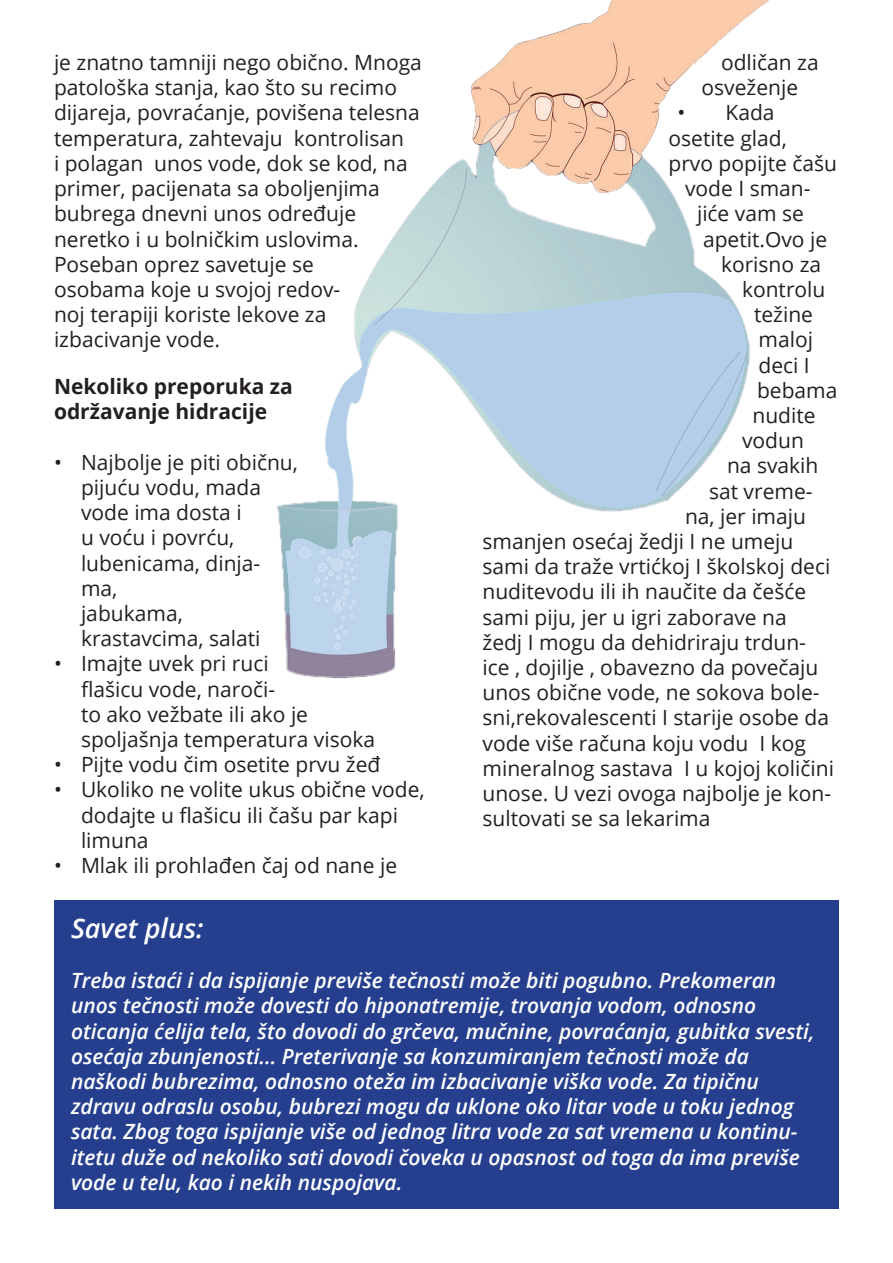
<style>
.page{position:relative;width:893px;height:1263px;background:#fff}
.page>*{position:absolute;margin:0;border:0;box-sizing:border-box;transform-origin:0 0}
.t1{font:italic 600 27px "Open Sans";color:#fff}
.t2{font:21px/25.2px "Open Sans";color:#231f20}
.t3{font:italic 600 21px/25.2px "Open Sans";color:#fff}
.t4{font:700 21px/25.2px "Open Sans";color:#231f20}
</style>
<div class="page">
<div style="left:54px;top:900px;width:785px;height:309px;background:#253f8e"></div>
<img style="left:277px;top:0;width:492px;height:679px">
<p class="t2" style="left:54px;top:49px;width:369px">je znatno tamniji nego obično. Mnoga patološka stanja, kao što su recimo dijareja, povraćanje, povišena telesna temperatura, zahtevaju kontrolisan<br>i polagan unos vode, dok se kod, na primer, pacijenata sa oboljenjima bubrega dnevni unos određuje neretko i u bolničkim uslovima.<br>Poseban oprez savetuje se<br>osobama koje u svojoj redov-<br>noj terapiji koriste lekove za izbacivanje vode.</p>
<p class="t4" style="left:54px;top:373px;width:240px">Nekoliko preporuka za održavanje hidracije</p>
<p class="t2" style="left:81px;top:449px;width:218px;text-indent:-27px">• Najbolje je piti običnu, pijuću vodu, mada vode ima dosta i<br>u voću i povrću, lubenicama, dinja&shy;ma,<br>jabukama, krastavcima, salati</p>
<p class="t2" style="left:81px;top:651px;width:296px;text-indent:-27px">• Imajte uvek pri ruci<br>flašicu vode, naroči-<br>to ako vežbate ili ako je spoljašnja temperatura visoka</p>
<p class="t2" style="left:54px;top:751px;width:328px">• Pijte vodu čim osetite prvu žeđ</p>
<p class="t2" style="left:81px;top:777px;width:345px;text-indent:-27px">• Ukoliko ne volite ukus obične vode, dodajte u flašicu ili čašu par kapi limuna</p>
<p class="t2" style="left:54px;top:852px;width:345px">• Mlak ili prohlađen čaj od nane je</p>
<p class="t2" style="left:701px;top:49px;width:119px;text-indent:20px">odličan za osveženje</p>
<p class="t2" style="left:677px;top:100px;width:99px">• Kada</p>
<p class="t2" style="left:668px;top:125px;width:120px">osetite glad,</p>
<p class="t2" style="left:668px;top:150px;width:170px">prvo popijte čašu</p>
<p class="t2" style="left:685px;top:175px;width:127px">vode I sman-</p>
<p class="t2" style="left:697px;top:201px;width:108px">jiće vam se</p>
<p class="t2" style="left:703px;top:226px;width:126px">apetit.Ovo je</p>
<p class="t2" style="left:721px;top:251px;width:102px">korisno za</p>
<p class="t2" style="left:742px;top:276px;width:85px">kontrolu</p>
<p class="t2" style="left:754px;top:301px;width:61px">težine</p>
<p class="t2" style="left:758px;top:327px;width:56px">maloj</p>
<p class="t2" style="left:758px;top:352px;width:53px">deci I</p>
<p class="t2" style="left:757px;top:377px;width:82px">bebama</p>
<p class="t2" style="left:752px;top:402px;width:65px">nudite</p>
<p class="t2" style="left:742px;top:427px;width:63px">vodun</p>
<p class="t2" style="left:727px;top:453px;width:93px">na svakih</p>
<p class="t2" style="left:709px;top:478px;width:105px">sat vreme-</p>
<p class="t2" style="left:685px;top:503px;width:123px">na, jer imaju</p>
<p class="t2" style="left:482px;top:528px;width:312px">smanjen osećaj žedji I ne umeju</p>
<p class="t2" style="left:482px;top:553px;width:349px">sami da traže vrtićkoj I školskoj deci</p>
<p class="t2" style="left:482px;top:579px;width:325px">nuditevodu ili ih naučite da češće</p>
<p class="t2" style="left:482px;top:604px;width:306px">sami piju, jer u igri zaborave na</p>
<p class="t2" style="left:482px;top:629px;width:325px">žedj I mogu da dehidriraju trdun-</p>
<p class="t2" style="left:482px;top:654px;width:337px">ice , dojilje , obavezno da povečaju</p>
<p class="t2" style="left:482px;top:679px;width:338px">unos obične vode, ne sokova bole-</p>
<p class="t2" style="left:482px;top:705px;width:348px">sni,rekovalescenti I starije osobe da</p>
<p class="t2" style="left:482px;top:730px;width:325px">vode više računa koju vodu I kog</p>
<p class="t2" style="left:482px;top:755px;width:353px">mineralnog sastava I u kojoj količini</p>
<p class="t2" style="left:482px;top:780px;width:350px">unose. U vezi ovoga najbolje je kon-</p>
<p class="t2" style="left:482px;top:805px;width:229px">sultovati se sa lekarima</p>
<p class="t1" style="left:71px;top:909px;width:134px">Savet plus:</p>
<p class="t3" style="left:71px;top:967px;width:745px">Treba istaći i da ispijanje previše tečnosti može biti pogubno. Prekomeran unos tečnosti može dovesti do hiponatremije, trovanja vodom, odnosno oticanja ćelija tela, što dovodi do grčeva, mučnine, povraćanja, gubitka svesti, osećaja zbunjenosti... Preterivanje sa konzumiranjem tečnosti može da naškodi bubrezima, odnosno oteža im izbacivanje viška vode. Za tipičnu zdravu odraslu osobu, bubrezi mogu da uklone oko litar vode u toku jednog sata. Zbog toga ispijanje više od jednog litra vode za sat vremena u kontinu&shy;itetu duže od nekoliko sati dovodi čoveka u opasnost od toga da ima previše vode u telu, kao i nekih nuspojava.</p>
</div>
